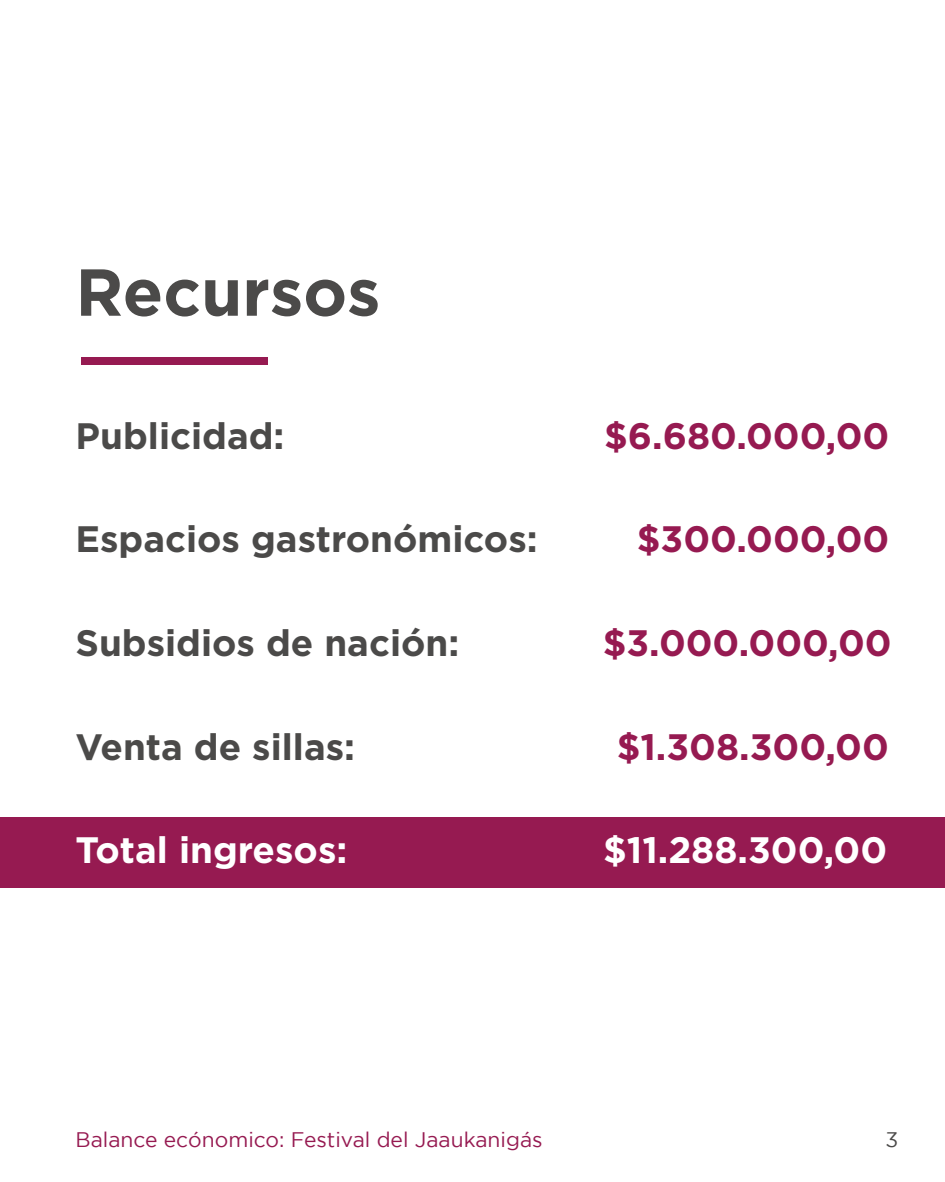
<style>
.page{position:relative;width:945px;height:1182px;background:#fff}
.page>*{position:absolute;margin:0;border:0;box-sizing:border-box;transform-origin:0 0}
.t1{font:700 66.15px "Gotham";color:#4b4a49}
.t2{font:700 36.75px "Gotham";color:#4b4a49}
.t3{font:700 36.75px "Gotham";color:#961a51}
.t4{font:700 36.75px "Gotham";color:#fff}
.t5{font:21px "Gotham";color:#961a51}
.t6{font:21px "Gotham";color:#4b4a49}
</style>
<div class="page">
<div style="left:81px;top:357px;width:186px;height:8px;background:#961a51"></div>
<div style="left:0;top:817px;width:945px;height:70px;background:#961a51"></div>
<h1 class="t1" style="left:76px;top:254px;width:306px">Recursos</h1>
<p class="t2" style="left:76px;top:414px;width:210px">Publicidad:</p>
<p class="t3" style="left:604px;top:414px;width:287px">$6.680.000,00</p>
<p class="t2" style="left:76px;top:518px;width:464px">Espacios gastronómicos:</p>
<p class="t3" style="left:637px;top:518px;width:254px">$300.000,00</p>
<p class="t2" style="left:76px;top:621px;width:385px">Subsidios de nación:</p>
<p class="t3" style="left:603px;top:621px;width:291px">$3.000.000,00</p>
<p class="t2" style="left:76px;top:725px;width:281px">Venta de sillas:</p>
<p class="t3" style="left:617px;top:725px;width:274px">$1.308.300,00</p>
<p class="t4" style="left:76px;top:828px;width:273px">Total ingresos:</p>
<p class="t4" style="left:603px;top:828px;width:286px">$11.288.300,00</p>
<p class="t5" style="left:76px;top:1127px;width:469px">Balance ecónomico: Festival del Jaaukanigás</p>
<p class="t6" style="left:885px;top:1127px;width:14px">3</p>
</div>
